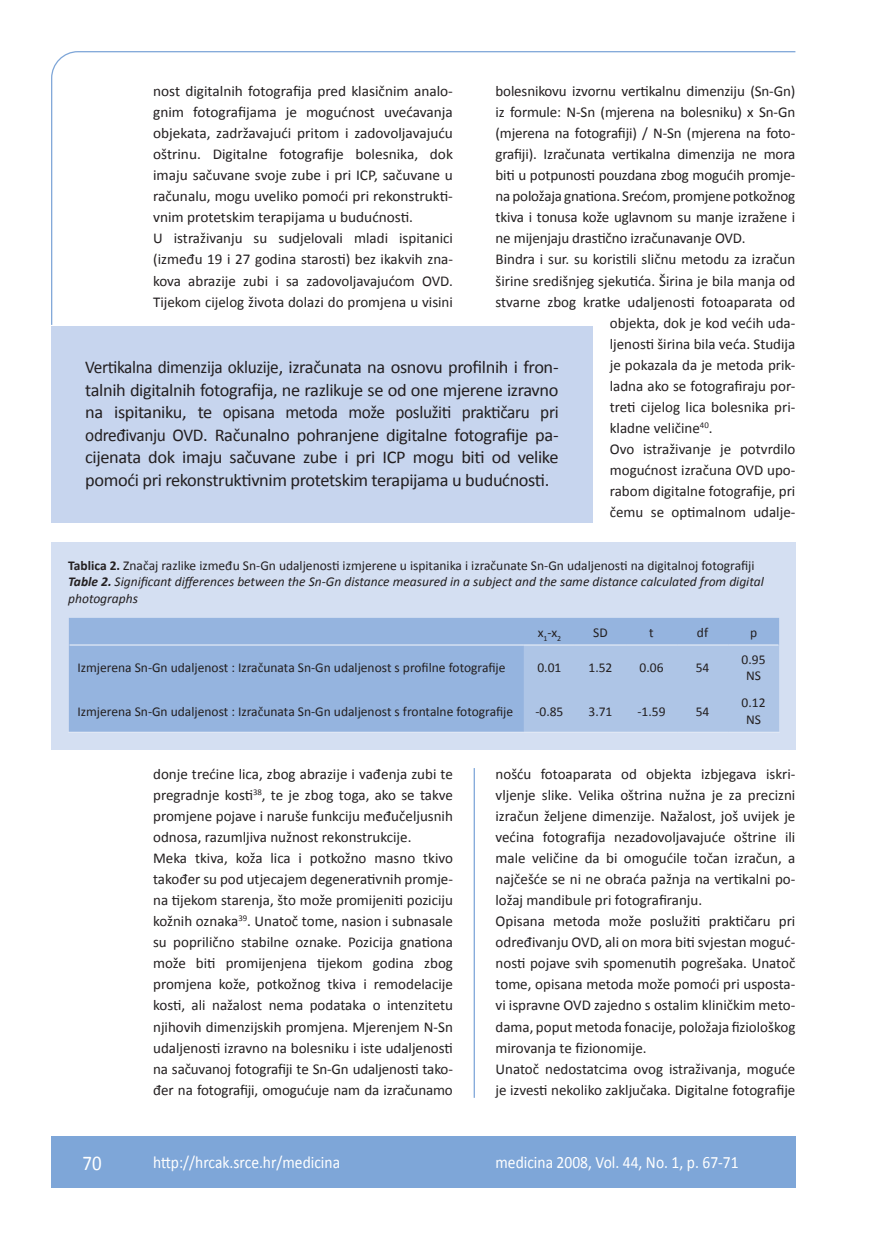
<style>
.page{position:relative;width:872px;height:1234px;background:#fff}
.page>*{position:absolute;margin:0;border:0;box-sizing:border-box;transform-origin:0 0}
.t1{font:21px "Calibri";color:#fff;scale:.9 1}
.t2{font:18px/22.5px "Calibri";letter-spacing:-.02em;color:#231f20;text-align:justify;scale:.96 1}
.t3{font:17.25px "Calibri";color:#fff;scale:.9 1}
.t4{font:15px/21px "Calibri";color:#231f20}
.t5{font:italic 13.5px/16.5px "Calibri";color:#231f20}
.t6{font:13.5px/16.5px "Calibri";color:#231f20;text-align:center}
.s1{font-weight:700;font-style:normal}
.s2{font-style:normal}
.s3{font-weight:700}
</style>
<div class="page">
<div style="left:51px;top:325px;width:542px;height:197px;background:#c7d5ee"></div>
<div style="left:51px;top:542px;width:744px;height:208px;background:#d4dff2"></div>
<div style="left:69px;top:618px;width:710px;height:113px;background:#95b4df"></div>
<div style="left:524px;top:645px;width:255px;height:86px;background:#aec5e6"></div>
<hr style="left:69px;top:644px;width:455px;height:1px;background:#e1e8f5">
<hr style="left:524px;top:644px;width:51px;height:1px;background:#e1e8f5">
<hr style="left:575px;top:644px;width:51px;height:1px;background:#e1e8f5">
<hr style="left:626px;top:644px;width:51px;height:1px;background:#e1e8f5">
<hr style="left:677px;top:644px;width:51px;height:1px;background:#e1e8f5">
<hr style="left:728px;top:644px;width:50px;height:1px;background:#e1e8f5">
<hr style="left:68px;top:731px;width:456px;height:1px;background:#e1e8f5">
<hr style="left:524px;top:731px;width:51px;height:1px;background:#e1e8f5">
<hr style="left:575px;top:731px;width:51px;height:1px;background:#e1e8f5">
<hr style="left:626px;top:731px;width:51px;height:1px;background:#e1e8f5">
<hr style="left:677px;top:731px;width:51px;height:1px;background:#e1e8f5">
<hr style="left:728px;top:731px;width:51px;height:1px;background:#e1e8f5">
<svg style="left:51px;top:51px;width:745px;height:275px"></svg>
<hr style="left:473px;top:767px;width:2px;height:330px;background:#7ea6d8">
<div style="left:51px;top:1135px;width:744px;height:51px;background:#7ea6d8"></div>
<p class="t4" style="left:153px;top:80px;width:301px">nost digitalnih fotografija pred klasičnim analo&shy;gnim fotografijama je mogućnost uvećavanja objekata, zadržavajući pritom i zadovoljavajuću oštrinu. Digitalne fotografije bolesnika, dok imaju sačuvane svoje zube i pri ICP, sačuvane u računalu, mogu uveliko pomoći pri rekonstrukti&shy;vnim protetskim terapijama u budućnosti.<br>U istraživanju su sudjelovali mladi ispitanici (između 19 i 27 godina starosti) bez ikakvih zna&shy;kova abrazije zubi i sa zadovo-ljavajućom OVD.<br>Tijekom cijelog života dolazi do promjena u visini</p>
<p class="t4" style="left:495px;top:80px;width:301px">bolesnikovu izvornu vertikalnu dimenziju (Sn-Gn)</p>
<p class="t4" style="left:495px;top:101px;width:301px">iz formule: N-Sn (mjerena na bolesniku) x Sn-Gn</p>
<p class="t4" style="left:495px;top:122px;width:301px">(mjerena na fotografiji) / N-Sn (mjerena na foto-</p>
<p class="t4" style="left:495px;top:143px;width:301px">grafiji). Izračunata vertikalna dimenzija ne mora</p>
<p class="t4" style="left:495px;top:164px;width:301px">biti u potpunosti pouzdana zbog mogućih promje-</p>
<p class="t4" style="left:495px;top:185px;width:301px">na položaja gnationa. Srećom, promjene potkožnog</p>
<p class="t4" style="left:495px;top:206px;width:301px">tkiva i tonusa kože uglavnom su manje izražene i</p>
<p class="t4" style="left:495px;top:227px;width:251px">ne mijenjaju drastično izračunavanje OVD.</p>
<p class="t4" style="left:495px;top:248px;width:301px">Bindra i sur. su koristili sličnu metodu za izračun</p>
<p class="t4" style="left:495px;top:269px;width:301px">širine središnjeg sjekutića. Širina je bila manja od</p>
<p class="t4" style="left:495px;top:290px;width:301px">stvarne zbog kratke udaljenosti fotoaparata od</p>
<p class="t4" style="left:610px;top:311px;width:186px">objekta, dok je kod većih uda-</p>
<p class="t4" style="left:610px;top:332px;width:187px">ljenosti širina bila veća. Studija</p>
<p class="t4" style="left:610px;top:353px;width:187px">je pokazala da je metoda prik-</p>
<p class="t4" style="left:610px;top:374px;width:187px">ladna ako se fotografiraju por-</p>
<p class="t4" style="left:610px;top:395px;width:186px">treti cijelog lica bolesnika pri-</p>
<p class="t4" style="left:610px;top:416px;width:104px">kladne veličine<sup>40</sup>.</p>
<p class="t4" style="left:610px;top:437px;width:187px">Ovo istraživanje je potvrdilo</p>
<p class="t4" style="left:610px;top:458px;width:187px">mogućnost izračuna OVD upo-</p>
<p class="t4" style="left:610px;top:479px;width:187px">rabom digitalne fotografije, pri</p>
<p class="t4" style="left:610px;top:500px;width:186px">čemu se optimalnom uda-lje-</p>
<p class="t2" style="left:85px;top:355px;width:495px">Vertikalna dimenzija okluzije, izračunata na osnovu profilnih i fron&shy;talnih digitalnih fotografija, ne razlikuje se od one mjerene izravno na ispitaniku, te opisana metoda može poslužiti praktičaru pri određivanju OVD. Računalno pohranjene digitalne fotografije pa&shy;cijenata dok imaju sačuvane zube i pri ICP mogu biti od velike pomoći pri rekonstruktivnim protetskim terapijama u budućnosti.</p>
<p class="t5" style="left:68px;top:556px;width:697px"><span class="s1">Tablica 2.</span> <span class="s2">Značaj razlike između Sn-Gn udaljenosti izmjerene u ispitanika i izračunate Sn-Gn udaljenosti na digitalnoj fotografiji<br></span><span class="s3">Table 2.</span> Significant differences between the Sn-Gn distance measured in a subject and the same distance calculated from digital photographs</p>
<p class="t6" style="left:537px;top:623px;width:25px">x<sub>1</sub>-x<sub>2</sub></p>
<p class="t6" style="left:593px;top:623px;width:16px">SD</p>
<p class="t6" style="left:649px;top:623px;width:6px">t</p>
<p class="t6" style="left:697px;top:623px;width:13px">df</p>
<p class="t6" style="left:750px;top:623px;width:9px">p</p>
<p class="t6" style="left:77px;top:658px;width:429px">Izmjerena Sn-Gn udaljenost : Izračunata Sn-Gn udaljenost s profilne fotografije</p>
<p class="t6" style="left:537px;top:658px;width:25px">0.01</p>
<p class="t6" style="left:588px;top:658px;width:25px">1.52</p>
<p class="t6" style="left:639px;top:658px;width:25px">0.06</p>
<p class="t6" style="left:695px;top:658px;width:15px">54</p>
<p class="t6" style="left:741px;top:650px;width:25px">0.95<br>NS</p>
<p class="t6" style="left:77px;top:702px;width:437px">Izmjerena Sn-Gn udaljenost : Izračunata Sn-Gn udaljenost s frontalne fotografije</p>
<p class="t6" style="left:535px;top:702px;width:30px">-0.85</p>
<p class="t6" style="left:588px;top:702px;width:25px">3.71</p>
<p class="t6" style="left:637px;top:702px;width:30px">-1.59</p>
<p class="t6" style="left:695px;top:702px;width:15px">54</p>
<p class="t6" style="left:741px;top:693px;width:25px">0.12<br>NS</p>
<p class="t4" style="left:153px;top:763px;width:301px">donje trećine lica, zbog abrazije i vađenja zubi te pregradnje kosti<sup>38</sup>, te je zbog toga, ako se takve promjene pojave i naruše funkciju međuče-ljus-nih odnosa, razumljiva nužnost rekonstrukcije.<br>Meka tkiva, koža lica i potkožno masno tkivo također su pod utjecajem degenerativnih promje&shy;na tijekom starenja, što može promijeniti poziciju kožnih oznaka<sup>39</sup>. Unatoč tome, nasion i subnasale su poprilično stabilne oznake. Pozicija gnationa može biti promijenjena tije-kom godina zbog promjena ko-že, potkožnog tkiva i remodelacije kosti, ali nažalost nema podataka o intenzitetu njihovih dimenzijskih promjena. Mje-renjem N-Sn udaljenosti izravno na bolesniku i iste uda- lje-nosti na sačuvanoj fotografiji te Sn-Gn udaljenosti tako&shy;đer na fotografiji, omogućuje nam da izračunamo</p>
<p class="t4" style="left:495px;top:763px;width:301px">nošću fotoaparata od objekta izbjegava iskri&shy;vljenje slike. Velika oštrina nužna je za precizni izračun željene dimenzije. Nažalost, još uvijek je većina fotografija nezadovoljavajuće oštrine ili male veličine da bi omogućile točan izračun, a najčešće se ni ne obraća pažnja na vertikalni po&shy;ložaj mandibule pri fotografiranju.<br>Opisana metoda može poslužiti praktičaru pri određivanju OVD, ali on mora biti svjestan moguć&shy;nosti pojave svih spomenutih pogrešaka. Unatoč tome, opisana metoda može pomoći pri usposta&shy;vi ispravne OVD zajedno s ostalim kliničkim meto&shy;dama, poput metoda fonacije, položaja fiziološkog mirovanja te fizionomije.<br>Unatoč nedostatcima ovog istraživanja, moguće je izvesti nekoliko zaključaka. Digitalne fotografije</p>
<h1 class="t1" style="left:82px;top:1149px;width:23px">70</h1>
<p class="t3" style="left:153px;top:1150px;width:209px">http://hrcak.srce.hr/medicina</p>
<p class="t3" style="left:495px;top:1151px;width:272px">medicina 2008, Vol. 44, No. 1, p. 67-71</p>
</div>
